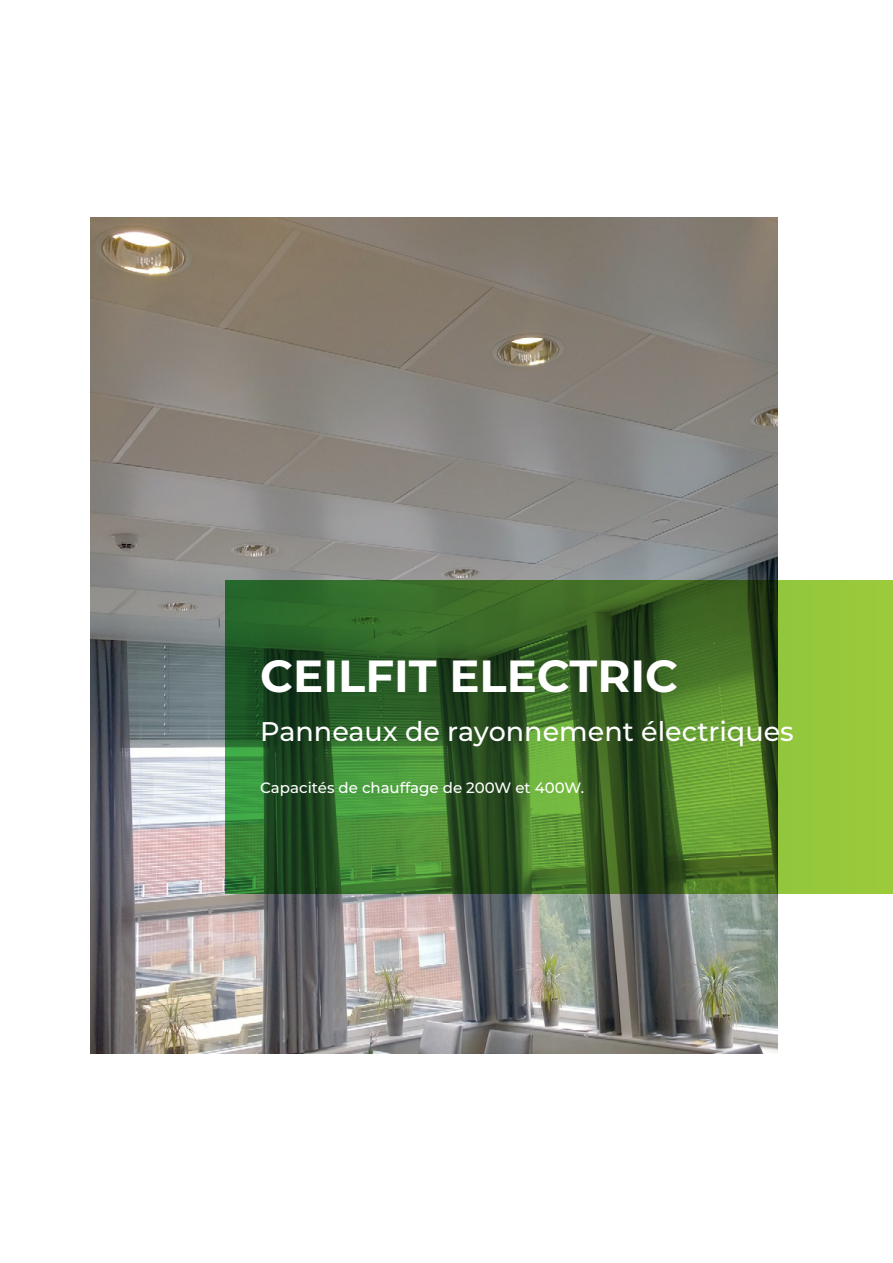
<style>
.page{position:relative;width:893px;height:1263px;background:#fff}
.page>*{position:absolute;margin:0;border:0;box-sizing:border-box;transform-origin:0 0}
.t1{font:700 45px "Montserrat";color:#fff}
.t2{font:500 27px "Montserrat";color:#fff}
.t3{font:500 15px "Montserrat";color:#fff}
</style>
<div class="page">
<img style="left:90px;top:218px;width:687px;height:836px">
<svg style="left:225px;top:580px;width:668px;height:313px;background:#48782b"></svg>
<p class="t1" style="left:260px;top:644px;width:419px">CEILFIT ELECTRIC</p>
<p class="t2" style="left:260px;top:712px;width:535px">Panneaux de rayonnement électriques</p>
<p class="t3" style="left:260px;top:777px;width:325px">Capacités de chauffage de 200W et 400W.</p>
</div>
